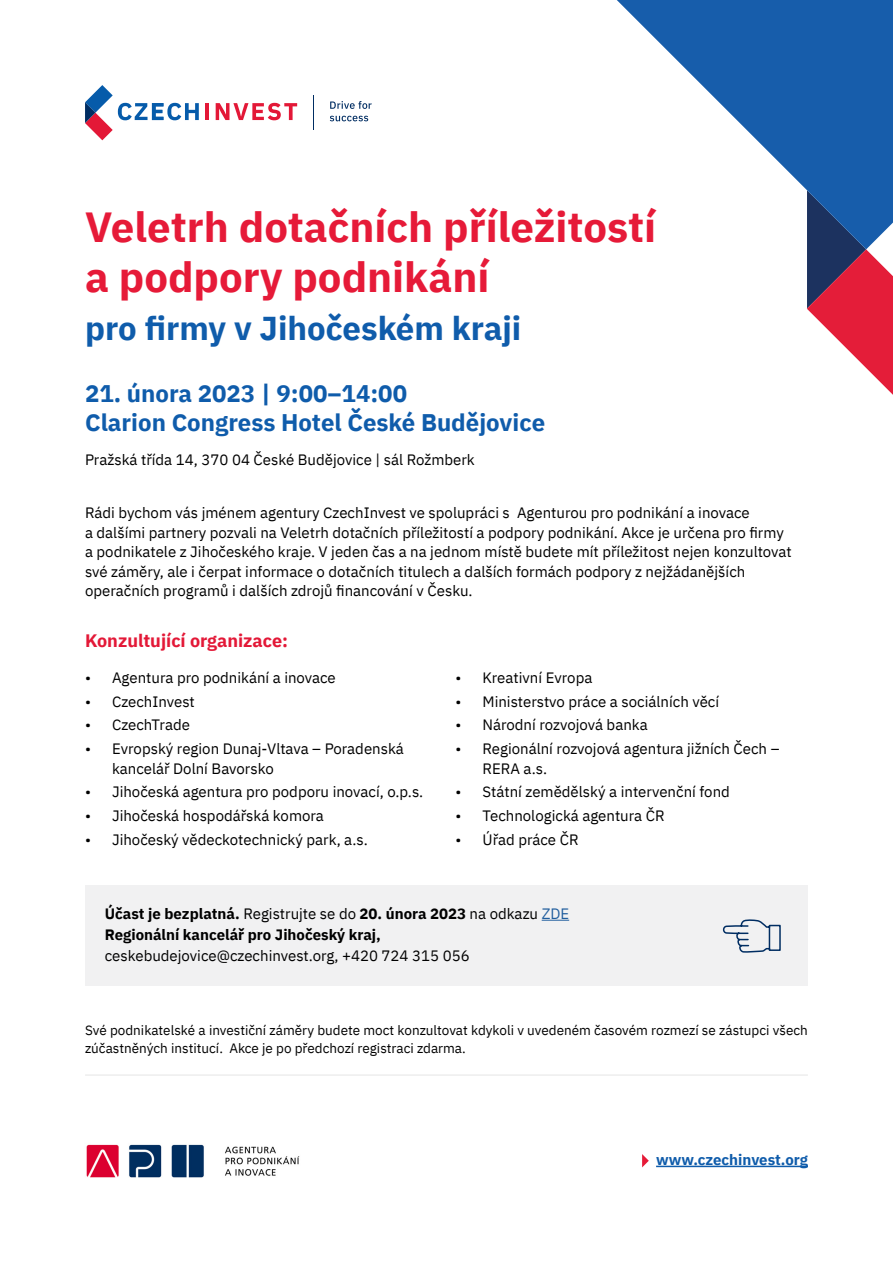
<style>
.page{position:relative;width:893px;height:1263px;background:#fff}
.page>*{position:absolute;margin:0;border:0;box-sizing:border-box;transform-origin:0 0}
.t1{font:700 42px/50.4px "IBM Plex Sans";color:#e61a38}
.t2{font:700 33px "IBM Plex Sans";color:#0f5cab}
.t3{font:700 24px/28.8px "IBM Plex Sans";color:#0f5cab}
.t4{font:700 18px "IBM Plex Sans";color:#e31837}
.t5{font:15px/19.5px "IBM Plex Sans";color:#000}
.t6{font:700 15px/21px "IBM Plex Sans";color:#000}
.t7{font:700 15px "IBM Plex Sans";color:#0f5cab}
.t8{font:13.5px/18px "IBM Plex Sans";color:#000}
.s1{font-weight:400}
.s2{font-weight:400;color:#215e9e}
</style>
<div class="page">
<svg style="left:617px;top:0;width:276px;height:190px;fill:#175dab"></svg>
<svg style="left:807px;top:190px;width:86px;height:205px"></svg>
<hr style="left:656px;top:1166px;width:152px;height:1px;background:#0f5cab">
<svg style="left:642px;top:1154px;width:7px;height:13px"></svg>
<svg style="left:85px;top:85px;width:114px;height:55px"></svg>
<hr style="left:205px;top:103px;width:4px;height:17px;background:#e31837">
<svg style="left:216px;top:103px;width:81px;height:17px"></svg>
<svg style="left:330px;top:101px;width:42px;height:8px"></svg>
<svg style="left:330px;top:116px;width:38px;height:5px"></svg>
<hr style="left:313px;top:95px;width:1px;height:35px;background:#002d62">
<hr style="left:85px;top:1074px;width:723px;height:2px;background:#eee">
<div style="left:85px;top:885px;width:723px;height:101px;background:#f1f1f2"></div>
<svg style="left:542px;top:920px;width:27px;height:1px"></svg>
<svg style="left:722px;top:919px;width:59px;height:34px"></svg>
<img style="left:86px;top:1144px;width:214px;height:34px">
<h1 class="t1" style="left:85px;top:198px;width:573px">Veletrh dotačních příležitostí a podpory podnikání</h1>
<h2 class="t2" style="left:85px;top:302px;width:438px">pro firmy v Jihočeském kraji</h2>
<h3 class="t3" style="left:85px;top:377px;width:462px">21. února 2023 | 9:00–14:00<br>Clarion Congress Hotel České Budějovice</h3>
<p class="t5" style="left:85px;top:448px;width:391px">Pražská třída 14, 370 04 České Budějovice | sál Rožmberk</p>
<p class="t5" style="left:85px;top:502px;width:708px">Rádi bychom vás jménem agentury CzechInvest ve spolupráci s Agenturou pro podnikání a inovace<br>a dalšími partnery pozvali na Veletrh dotačních příležitostí a podpory podnikání. Akce je určena pro firmy a podnikatele z Jihočeského kraje. V jeden čas a na jednom místě budete mít příležitost nejen konzultovat své záměry, ale i čerpat informace o dotačních titulech a dalších formách podpory z nejžádanějších operačních programů i dalších zdrojů financování v Česku.</p>
<p class="t4" style="left:85px;top:626px;width:205px">Konzultující organizace:</p>
<p class="t5" style="left:85px;top:667px;width:252px">• Agentura pro podnikání a inovace</p>
<p class="t5" style="left:85px;top:690px;width:111px">• CzechInvest</p>
<p class="t5" style="left:85px;top:714px;width:106px">• CzechTrade</p>
<p class="t5" style="left:112px;top:738px;width:293px;text-indent:-27px">• Evropský region Dunaj-Vltava – Poradenská kancelář Dolní Bavorsko</p>
<p class="t5" style="left:85px;top:781px;width:340px">• Jihočeská agentura pro podporu inovací, o.p.s.</p>
<p class="t5" style="left:85px;top:805px;width:240px">• Jihočeská hospodářská komora</p>
<p class="t5" style="left:85px;top:829px;width:284px">• Jihočeský vědeckotechnický park, a.s.</p>
<p class="t5" style="left:455px;top:667px;width:138px">• Kreativní Evropa</p>
<p class="t5" style="left:455px;top:690px;width:265px">• Ministerstvo práce a sociálních věcí</p>
<p class="t5" style="left:455px;top:714px;width:194px">• Národní rozvojová banka</p>
<p class="t5" style="left:482px;top:738px;width:298px;text-indent:-27px">• Regionální rozvojová agentura jižních Čech –<br>RERA a.s.</p>
<p class="t5" style="left:455px;top:781px;width:276px">• Státní zemědělský a intervenční fond</p>
<p class="t5" style="left:455px;top:805px;width:211px">• Technologická agentura ČR</p>
<p class="t5" style="left:455px;top:828px;width:125px">• Úřad práce ČR</p>
<p class="t6" style="left:105px;top:902px;width:466px">Účast je bezplatná. <span class="s1">Registrujte se do</span> 20. února 2023 <span class="s1">na odkazu</span> <span class="s2">ZDE<br></span>Regionální kancelář pro Jihočeský kraj,</p>
<p class="t5" style="left:105px;top:944px;width:366px">ceskebudejovice@czechinvest.org, +420 724 315 056</p>
<p class="t8" style="left:85px;top:1020px;width:724px">Své podnikatelské a investiční záměry budete moct konzultovat kdykoli v uvedeném časovém rozmezí se zástupci všech zúčastněných institucí. Akce je po předchozí registraci zdarma.</p>
<p class="t7" style="left:656px;top:1148px;width:153px">www.czechinvest.org</p>
</div>
